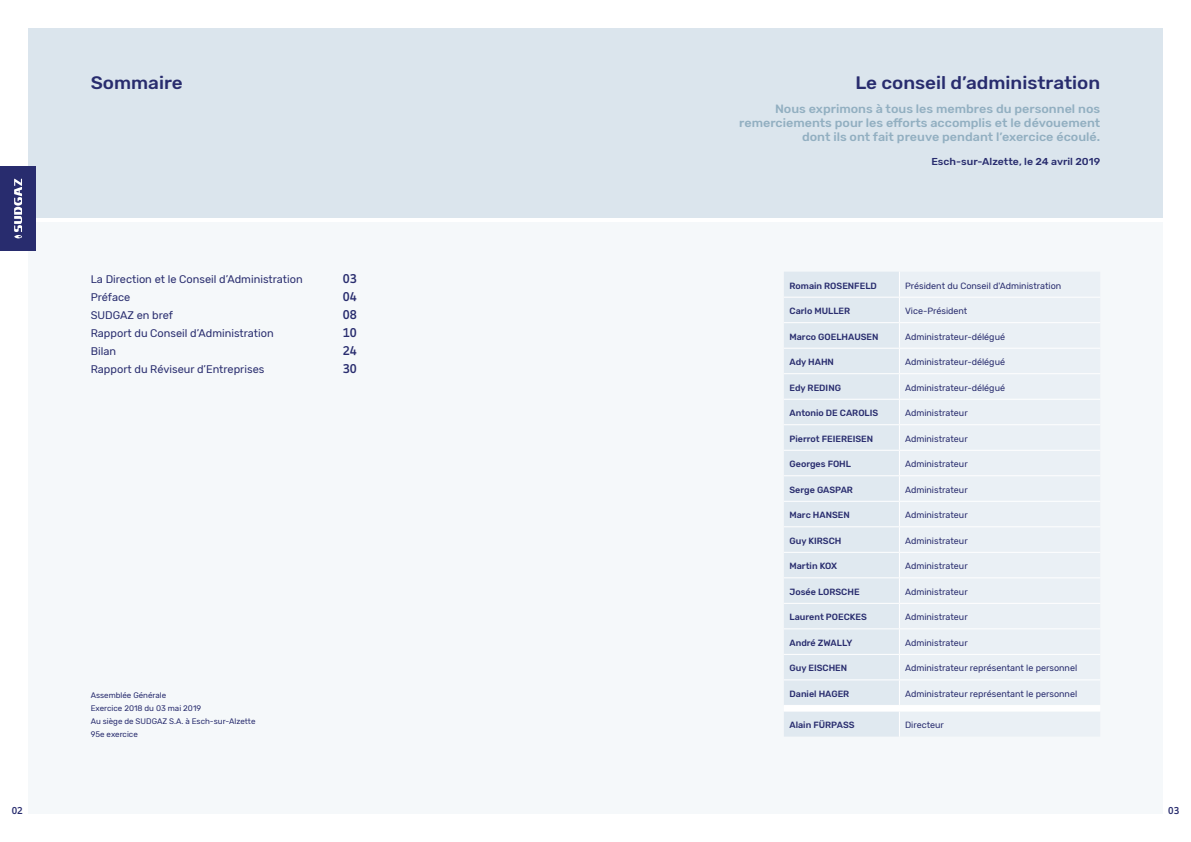
<style>
.page{position:relative;width:1191px;height:842px;background:#fff}
.page>*{position:absolute;margin:0;border:0;box-sizing:border-box;transform-origin:0 0}
.t1{font:500 18px "Rubik";color:#282c6e;scale:1.05 1}
.t2{font:700 14px "Lekton";color:#282c6e}
.t3{font:500 12px/14px "Rubik";color:#92afc1;text-align:right;scale:1.05 1}
.t4{font:11px "Rubik";color:#282c6e}
.t5{font:700 11px "Lekton";color:#282c6e}
.t6{font:500 10px "Rubik";color:#282c6e;scale:1.05 1}
.t7{font:9px "Rubik";color:#282c6e}
.t8{font:500 9px "Rubik";color:#282c6e}
.t9{font:8px/13px "Rubik";color:#282c6e}
</style>
<div class="page">
<div style="left:28px;top:28px;width:1134px;height:190px;background:#dbe5ed"></div>
<div style="left:28px;top:223px;width:1134px;height:591px;background:#f5f8fa"></div>
<svg style="left:784px;top:272px;width:316px;height:465px"></svg>
<hr style="left:784px;top:297px;width:115px;height:1px;background:#fff">
<hr style="left:899px;top:297px;width:201px;height:1px;background:#fff">
<div style="left:0;top:167px;width:35px;height:84px;background:#282c6e"></div>
<svg style="left:14px;top:179px;width:8px;height:59px"></svg>
<h1 class="t1" style="left:91px;top:73px;width:89px">Sommaire</h1>
<h1 class="t1" style="left:855px;top:73px;width:235px">Le conseil d’administration</h1>
<h3 class="t3" style="left:739px;top:102px;width:345px">Nous exprimons à tous les membres du personnel nos remerciements pour les efforts accomplis et le dévouement dont ils ont fait preuve pendant l’exercice écoulé.</h3>
<p class="t6" style="left:931px;top:156px;width:162px">Esch-sur-Alzette, le 24 avril 2019</p>
<p class="t4" style="left:91px;top:273px;width:213px">La Direction et le Conseil d’Administration</p>
<h2 class="t2" style="left:343px;top:270px;width:15px">03</h2>
<p class="t4" style="left:91px;top:291px;width:41px">Préface</p>
<h2 class="t2" style="left:343px;top:288px;width:15px">04</h2>
<p class="t4" style="left:91px;top:309px;width:84px">SUDGAZ en bref</p>
<h2 class="t2" style="left:343px;top:306px;width:15px">08</h2>
<p class="t4" style="left:91px;top:327px;width:184px">Rapport du Conseil d’Administration</p>
<h2 class="t2" style="left:343px;top:324px;width:15px">10</h2>
<p class="t4" style="left:91px;top:345px;width:27px">Bilan</p>
<h2 class="t2" style="left:343px;top:342px;width:15px">24</h2>
<p class="t4" style="left:91px;top:363px;width:175px">Rapport du Réviseur d’Entreprises</p>
<h2 class="t2" style="left:343px;top:360px;width:15px">30</h2>
<p class="t9" style="left:91px;top:689px;width:166px">Assemblée Générale<br>Exercice 2018 du 03 mai 2019<br>Au siège de SUDGAZ S.A. à Esch-sur-Alzette<br>95e exercice</p>
<p class="t8" style="left:789px;top:280px;width:89px">Romain ROSENFELD</p>
<p class="t7" style="left:905px;top:280px;width:158px">Président du Conseil d'Administration</p>
<p class="t8" style="left:789px;top:306px;width:62px">Carlo MULLER</p>
<p class="t7" style="left:905px;top:306px;width:64px">Vice-Président</p>
<p class="t8" style="left:789px;top:331px;width:90px">Marco GOELHAUSEN</p>
<p class="t7" style="left:905px;top:331px;width:101px">Administrateur-délégué</p>
<p class="t8" style="left:789px;top:357px;width:46px">Ady HAHN</p>
<p class="t7" style="left:905px;top:357px;width:101px">Administrateur-délégué</p>
<p class="t8" style="left:789px;top:382px;width:53px">Edy REDING</p>
<p class="t7" style="left:905px;top:382px;width:101px">Administrateur-délégué</p>
<p class="t8" style="left:789px;top:408px;width:90px">Antonio DE CAROLIS</p>
<p class="t7" style="left:905px;top:408px;width:64px">Administrateur</p>
<p class="t8" style="left:789px;top:433px;width:85px">Pierrot FEIEREISEN</p>
<p class="t7" style="left:905px;top:433px;width:64px">Administrateur</p>
<p class="t8" style="left:789px;top:459px;width:63px">Georges FOHL</p>
<p class="t7" style="left:905px;top:459px;width:64px">Administrateur</p>
<p class="t8" style="left:789px;top:484px;width:65px">Serge GASPAR</p>
<p class="t7" style="left:905px;top:485px;width:64px">Administrateur</p>
<p class="t8" style="left:789px;top:510px;width:62px">Marc HANSEN</p>
<p class="t7" style="left:905px;top:510px;width:64px">Administrateur</p>
<p class="t8" style="left:789px;top:535px;width:53px">Guy KIRSCH</p>
<p class="t7" style="left:905px;top:536px;width:64px">Administrateur</p>
<p class="t8" style="left:789px;top:561px;width:49px">Martin KOX</p>
<p class="t7" style="left:905px;top:561px;width:64px">Administrateur</p>
<p class="t8" style="left:789px;top:586px;width:72px">Josée LORSCHE</p>
<p class="t7" style="left:905px;top:587px;width:64px">Administrateur</p>
<p class="t8" style="left:789px;top:612px;width:79px">Laurent POECKES</p>
<p class="t7" style="left:905px;top:612px;width:64px">Administrateur</p>
<p class="t8" style="left:789px;top:638px;width:64px">André ZWALLY</p>
<p class="t7" style="left:905px;top:638px;width:64px">Administrateur</p>
<p class="t8" style="left:789px;top:663px;width:59px">Guy EISCHEN</p>
<p class="t7" style="left:905px;top:663px;width:174px">Administrateur représentant le personnel</p>
<p class="t8" style="left:789px;top:689px;width:61px">Daniel HAGER</p>
<p class="t7" style="left:905px;top:689px;width:174px">Administrateur représentant le personnel</p>
<p class="t8" style="left:789px;top:720px;width:67px">Alain FÜRPASS</p>
<p class="t7" style="left:905px;top:720px;width:40px">Directeur</p>
<p class="t5" style="left:12px;top:803px;width:12px">02</p>
<p class="t5" style="left:1168px;top:803px;width:12px">03</p>
</div>
